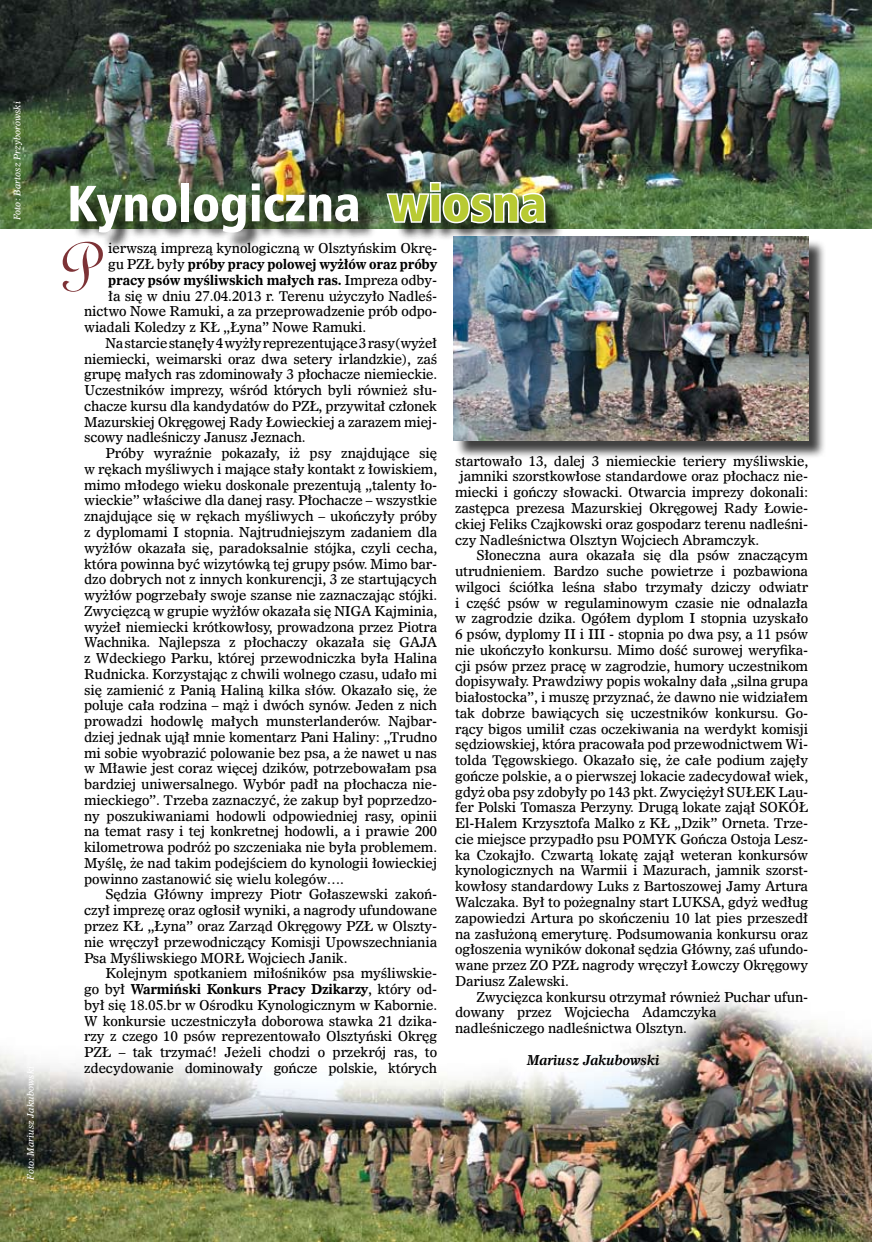
<style>
.page{position:relative;width:872px;height:1242px;background:#fff}
.page>*{position:absolute;margin:0;border:0;box-sizing:border-box;transform-origin:0 0}
.t1{font:78.45px "Typo Upright EU";color:#7d3236}
.t2{font:51px "Humnst 777 Blk Cn EU";color:#fff}
.t3{font:13.5px "Dutch 811 EU";letter-spacing:-.015em;color:#000}
.t4{font:700 13.5px "Dutch 811 EU";letter-spacing:-.015em;color:#000}
.t5{font:italic 700 13.5px "Dutch 811 EU";letter-spacing:-.015em;color:#000}
.t6{font:italic 9px "Dutch 811 EU";color:#fff}
.s1{color:#b8ca33}
.s2{font-weight:400}
</style>
<div class="page">
<img style="left:0;top:0;width:871px;height:229px">
<img style="left:0;top:999px;width:871px;height:243px">
<div style="left:73px;top:184px;width:760px;height:100px;background:#000;opacity:.75"></div>
<img style="left:384px;top:180px;width:163px;height:50px">
<div style="left:455px;top:239px;width:378px;height:226px;background:#000;opacity:.75"></div>
<img style="left:453px;top:237px;width:355px;height:203px">
<p class="t6" style="left:11px;top:220px;width:121px;rotate:-90deg">Foto: Bartosz Przyborowski</p>
<p class="t6" style="left:25px;top:1180px;width:116px;rotate:-90deg">Foto: Mariusz Jakubowski</p>
<h2 class="t2" style="left:67px;top:171px;width:481px">Kynologiczna <span class="s1">wiosna</span></h2>
<h1 class="t1" style="left:62px;top:225px;width:43px">P</h1>
<p class="t3" style="left:108px;top:240px;width:330px">ierwszą imprezą kynologiczną w Olsztyńskim Okrę-</p>
<p class="t4" style="left:108px;top:255px;width:330px"><span class="s2">gu PZŁ były</span> próby pracy polowej wyżłów oraz próby</p>
<p class="t4" style="left:108px;top:271px;width:330px">pracy psów myśliwskich małych ras. <span class="s2">Impreza odby-</span></p>
<p class="t3" style="left:108px;top:287px;width:330px">ła się w dniu 27.04.2013 r. Terenu użyczyło Nadleś-</p>
<p class="t3" style="left:84px;top:303px;width:354px">nictwo Nowe Ramuki, a za przeprowadzenie prób odpo-</p>
<p class="t3" style="left:84px;top:318px;width:284px">wiadali Koledzy z KŁ „Łyna” Nowe Ramuki.</p>
<p class="t3" style="left:105px;top:334px;width:333px">Na starcie stanęły 4 wyżły reprezentujące 3 rasy(wyżeł</p>
<p class="t3" style="left:84px;top:350px;width:354px">niemiecki, weimarski oraz dwa setery irlandzkie), zaś</p>
<p class="t3" style="left:84px;top:366px;width:354px">grupę małych ras zdominowały 3 płochacze niemieckie.</p>
<p class="t3" style="left:84px;top:381px;width:354px">Uczestników imprezy, wśród których byli również słu-</p>
<p class="t3" style="left:84px;top:397px;width:354px">chacze kursu dla kandydatów do PZŁ, przywitał członek</p>
<p class="t3" style="left:84px;top:413px;width:354px">Mazurskiej Okręgowej Rady Łowieckiej a zarazem miej-</p>
<p class="t3" style="left:84px;top:429px;width:223px">scowy nadleśniczy Janusz Jeznach.</p>
<p class="t3" style="left:105px;top:444px;width:333px">Próby wyraźnie pokazały, iż psy znajdujące się</p>
<p class="t3" style="left:84px;top:460px;width:354px">w rękach myśliwych i mające stały kontakt z łowiskiem,</p>
<p class="t3" style="left:84px;top:476px;width:354px">mimo młodego wieku doskonale prezentują „talenty ło-</p>
<p class="t3" style="left:84px;top:492px;width:354px">wieckie” właściwe dla danej rasy. Płochacze – wszystkie</p>
<p class="t3" style="left:84px;top:507px;width:354px">znajdujące się w rękach myśliwych – ukończyły próby</p>
<p class="t3" style="left:84px;top:523px;width:354px">z dyplomami I stopnia. Najtrudniejszym zadaniem dla</p>
<p class="t3" style="left:84px;top:539px;width:354px">wyżłów okazała się, paradoksalnie stójka, czyli cecha,</p>
<p class="t3" style="left:84px;top:555px;width:354px">która powinna być wizytówką tej grupy psów. Mimo bar-</p>
<p class="t3" style="left:84px;top:570px;width:354px">dzo dobrych not z innych konkurencji, 3 ze startujących</p>
<p class="t3" style="left:84px;top:586px;width:354px">wyżłów pogrzebały swoje szanse nie zaznaczając stójki.</p>
<p class="t3" style="left:84px;top:602px;width:354px">Zwycięzcą w grupie wyżłów okazała się NIGA Kajminia,</p>
<p class="t3" style="left:84px;top:618px;width:354px">wyżeł niemiecki krótkowłosy, prowadzona przez Piotra</p>
<p class="t3" style="left:84px;top:633px;width:354px">Wachnika. Najlepsza z płochaczy okazała się GAJA</p>
<p class="t3" style="left:84px;top:649px;width:354px">z Wdeckiego Parku, której przewodniczka była Halina</p>
<p class="t3" style="left:84px;top:665px;width:354px">Rudnicka. Korzystając z chwili wolnego czasu, udało mi</p>
<p class="t3" style="left:84px;top:681px;width:354px">się zamienić z Panią Haliną kilka słów. Okazało się, że</p>
<p class="t3" style="left:84px;top:696px;width:354px">poluje cała rodzina – mąż i dwóch synów. Jeden z nich</p>
<p class="t3" style="left:84px;top:712px;width:354px">prowadzi hodowlę małych munsterlanderów. Najbar-</p>
<p class="t3" style="left:84px;top:728px;width:354px">dziej jednak ujął mnie komentarz Pani Haliny: „Trudno</p>
<p class="t3" style="left:84px;top:744px;width:354px">mi sobie wyobrazić polowanie bez psa, a że nawet u nas</p>
<p class="t3" style="left:84px;top:759px;width:354px">w Mławie jest coraz więcej dzików, potrzebowałam psa</p>
<p class="t3" style="left:84px;top:775px;width:354px">bardziej uniwersalnego. Wybór padł na płochacza nie-</p>
<p class="t3" style="left:84px;top:791px;width:354px">mieckiego”. Trzeba zaznaczyć, że zakup był poprzedzo-</p>
<p class="t3" style="left:84px;top:807px;width:354px">ny poszukiwaniami hodowli odpowiedniej rasy, opinii</p>
<p class="t3" style="left:84px;top:822px;width:354px">na temat rasy i tej konkretnej hodowli, a i prawie 200</p>
<p class="t3" style="left:84px;top:838px;width:354px">kilometrowa podróż po szczeniaka nie była problemem.</p>
<p class="t3" style="left:84px;top:854px;width:354px">Myślę, że nad takim podejściem do kynologii łowieckiej</p>
<p class="t3" style="left:84px;top:870px;width:261px">powinno zastanowić się wielu kolegów….</p>
<p class="t3" style="left:105px;top:885px;width:333px">Sędzia Główny imprezy Piotr Gołaszewski zakoń-</p>
<p class="t3" style="left:84px;top:901px;width:354px">czył imprezę oraz ogłosił wyniki, a nagrody ufundowane</p>
<p class="t3" style="left:84px;top:917px;width:354px">przez KŁ „Łyna” oraz Zarząd Okręgowy PZŁ w Olszty-</p>
<p class="t3" style="left:84px;top:933px;width:354px">nie wręczył przewodniczący Komisji Upowszechniania</p>
<p class="t3" style="left:84px;top:948px;width:265px">Psa Myśliwskiego MORŁ Wojciech Janik.</p>
<p class="t3" style="left:105px;top:964px;width:333px">Kolejnym spotkaniem miłośników psa myśliwskie-</p>
<p class="t4" style="left:84px;top:980px;width:354px"><span class="s2">go był</span> Warmiński Konkurs Pracy Dzikarzy<span class="s2">, który od-</span></p>
<p class="t3" style="left:84px;top:996px;width:354px">był się 18.05.br w Ośrodku Kynologicznym w Kabornie.</p>
<p class="t3" style="left:84px;top:1012px;width:354px">W konkursie uczestniczyła doborowa stawka 21 dzika-</p>
<p class="t3" style="left:84px;top:1027px;width:354px">rzy z czego 10 psów reprezentowało Olsztyński Okręg</p>
<p class="t3" style="left:84px;top:1043px;width:354px">PZŁ – tak trzymać! Jeżeli chodzi o przekrój ras, to</p>
<p class="t3" style="left:84px;top:1059px;width:354px">zdecydowanie dominowały gończe polskie, których</p>
<p class="t3" style="left:455px;top:452px;width:354px">startowało 13, dalej 3 niemieckie teriery myśliwskie,</p>
<p class="t3" style="left:459px;top:468px;width:350px">jamniki szorstkowłose standardowe oraz płochacz nie-</p>
<p class="t3" style="left:455px;top:483px;width:354px">miecki i gończy słowacki. Otwarcia imprezy dokonali:</p>
<p class="t3" style="left:455px;top:499px;width:354px">zastępca prezesa Mazurskiej Okręgowej Rady Łowie-</p>
<p class="t3" style="left:455px;top:515px;width:354px">ckiej Feliks Czajkowski oraz gospodarz terenu nadleśni-</p>
<p class="t3" style="left:455px;top:531px;width:306px">czy Nadleśnictwa Olsztyn Wojciech Abramczyk.</p>
<p class="t3" style="left:476px;top:546px;width:333px">Słoneczna aura okazała się dla psów znaczącym</p>
<p class="t3" style="left:455px;top:562px;width:354px">utrudnieniem. Bardzo suche powietrze i pozbawiona</p>
<p class="t3" style="left:455px;top:578px;width:354px">wilgoci ściółka leśna słabo trzymały dziczy odwiatr</p>
<p class="t3" style="left:455px;top:594px;width:354px">i część psów w regulaminowym czasie nie odnalazła</p>
<p class="t3" style="left:455px;top:609px;width:354px">w zagrodzie dzika. Ogółem dyplom I stopnia uzyskało</p>
<p class="t3" style="left:455px;top:625px;width:354px">6 psów, dyplomy II i III - stopnia po dwa psy, a 11 psów</p>
<p class="t3" style="left:455px;top:641px;width:354px">nie ukończyło konkursu. Mimo dość surowej weryfika-</p>
<p class="t3" style="left:455px;top:657px;width:354px">cji psów przez pracę w zagrodzie, humory uczestnikom</p>
<p class="t3" style="left:455px;top:672px;width:354px">dopisywały. Prawdziwy popis wokalny dała „silna grupa</p>
<p class="t3" style="left:455px;top:688px;width:354px">białostocka”, i muszę przyznać, że dawno nie widziałem</p>
<p class="t3" style="left:455px;top:704px;width:354px">tak dobrze bawiących się uczestników konkursu. Go-</p>
<p class="t3" style="left:455px;top:720px;width:354px">rący bigos umilił czas oczekiwania na werdykt komisji</p>
<p class="t3" style="left:455px;top:735px;width:354px">sędziowskiej, która pracowała pod przewodnictwem Wi-</p>
<p class="t3" style="left:455px;top:751px;width:354px">tolda Tęgowskiego. Okazało się, że całe podium zajęły</p>
<p class="t3" style="left:455px;top:767px;width:354px">gończe polskie, a o pierwszej lokacie zadecydował wiek,</p>
<p class="t3" style="left:455px;top:783px;width:354px">gdyż oba psy zdobyły po 143 pkt. Zwyciężył SUŁEK Lau-</p>
<p class="t3" style="left:455px;top:798px;width:354px">fer Polski Tomasza Perzyny. Drugą lokate zajął SOKÓŁ</p>
<p class="t3" style="left:455px;top:814px;width:354px">El-Halem Krzysztofa Malko z KŁ „Dzik” Orneta. Trze-</p>
<p class="t3" style="left:455px;top:830px;width:354px">cie miejsce przypadło psu POMYK Gończa Ostoja Lesz-</p>
<p class="t3" style="left:455px;top:846px;width:354px">ka Czokajło. Czwartą lokatę zajął weteran konkursów</p>
<p class="t3" style="left:455px;top:861px;width:354px">kynologicznych na Warmii i Mazurach, jamnik szorst-</p>
<p class="t3" style="left:455px;top:877px;width:354px">kowłosy standardowy Luks z Bartoszowej Jamy Artura</p>
<p class="t3" style="left:455px;top:893px;width:354px">Walczaka. Był to pożegnalny start LUKSA, gdyż według</p>
<p class="t3" style="left:455px;top:909px;width:354px">zapowiedzi Artura po skończeniu 10 lat pies przeszedł</p>
<p class="t3" style="left:455px;top:924px;width:354px">na zasłużoną emeryturę. Podsumowania konkursu oraz</p>
<p class="t3" style="left:455px;top:940px;width:354px">ogłoszenia wyników dokonał sędzia Główny, zaś ufundo-</p>
<p class="t3" style="left:455px;top:956px;width:354px">wane przez ZO PZŁ nagrody wręczył Łowczy Okręgowy</p>
<p class="t3" style="left:455px;top:972px;width:115px">Dariusz Zalewski.</p>
<p class="t3" style="left:476px;top:987px;width:333px">Zwycięzca konkursu otrzymał również Puchar ufun-</p>
<p class="t3" style="left:455px;top:1003px;width:263px">dowany przez Wojciecha Adamczyka</p>
<p class="t3" style="left:455px;top:1019px;width:233px">nadleśniczego nadleśnictwa Olsztyn.</p>
<p class="t5" style="left:527px;top:1050px;width:134px">Mariusz Jakubowski</p>
</div>
